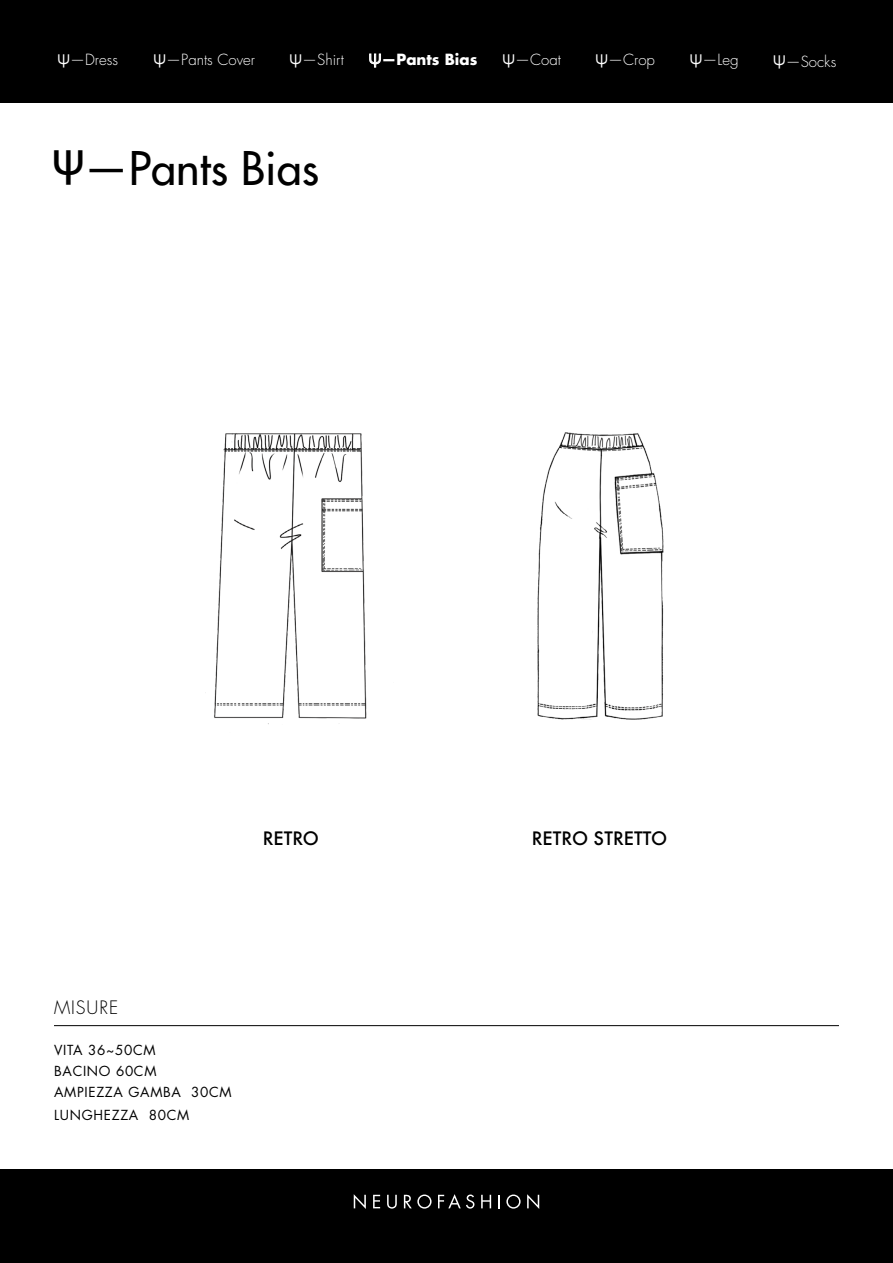
<style>
.page{position:relative;width:893px;height:1263px;background:#fff}
.page>*{position:absolute;margin:0;border:0;box-sizing:border-box;transform-origin:0 0}
.t1{font:500 45.15px "Futura Std";color:#000}
.t2{font:500 18px "Futura";color:#000}
.t3{font:300 18px "Futura Std";letter-spacing:.05em;color:#000}
.t4{font:300 15px "Futura Std";color:#fff}
.t5{font:700 15px "Futura Std";color:#fff}
.t6{font:13.5px/21.6px "Futura Std";letter-spacing:.05em;color:#000}
.s1{font-family:"ST Heiti TC";font-size:18px}
.s2{font-family:"ST Heiti TC";font-weight:300;font-size:18px}
</style>
<div class="page">
<div style="left:0;top:1169px;width:893px;height:94px;background:#000"></div>
<div style="left:0;top:0;width:893px;height:102px;background:#000"></div>
<hr style="left:54px;top:1025px;width:785px;height:1px;background:#000">
<svg style="left:354px;top:1194px;width:12px;height:15px"></svg>
<svg style="left:373px;top:1195px;width:7px;height:13px"></svg>
<svg style="left:387px;top:1195px;width:10px;height:13px"></svg>
<svg style="left:404px;top:1194px;width:28px;height:14px"></svg>
<svg style="left:438px;top:1194px;width:36px;height:14px"></svg>
<svg style="left:481px;top:1195px;width:10px;height:13px"></svg>
<svg style="left:498px;top:1195px;width:2px;height:13px"></svg>
<svg style="left:506px;top:1194px;width:15px;height:14px"></svg>
<svg style="left:527px;top:1194px;width:12px;height:15px"></svg>
<img style="left:205px;top:433px;width:162px;height:291px">
<img style="left:537px;top:432px;width:127px;height:288px">
<p class="t4" style="left:57px;top:51px;width:62px"><span class="s1">ψ</span>—Dress</p>
<p class="t4" style="left:153px;top:51px;width:103px"><span class="s1">ψ</span>—Pants Cover</p>
<p class="t4" style="left:289px;top:51px;width:56px"><span class="s1">ψ</span>—Shirt</p>
<p class="t5" style="left:368px;top:50px;width:110px"><span class="s2">ψ</span>—Pants Bias</p>
<p class="t4" style="left:502px;top:51px;width:60px"><span class="s1">ψ</span>—Coat</p>
<p class="t4" style="left:595px;top:51px;width:61px"><span class="s1">ψ</span>—Crop</p>
<p class="t4" style="left:690px;top:51px;width:51px"><span class="s1">ψ</span>—Leg</p>
<p class="t4" style="left:773px;top:52px;width:65px"><span class="s1">ψ</span>—Socks</p>
<h1 class="t1" style="left:51px;top:140px;width:270px"><sup>ψ</sup>—Pants Bias</h1>
<h2 class="t2" style="left:263px;top:826px;width:58px">RETRO</h2>
<h2 class="t2" style="left:532px;top:826px;width:137px">RETRO STRETTO</h2>
<h2 class="t3" style="left:54px;top:997px;width:66px">MISURE</h2>
<p class="t6" style="left:54px;top:1039px;width:179px">VITA 36~50CM<br>BACINO 60CM<br>AMPIEZZA GAMBA 30CM<br>LUNGHEZZA 80CM</p>
</div>
